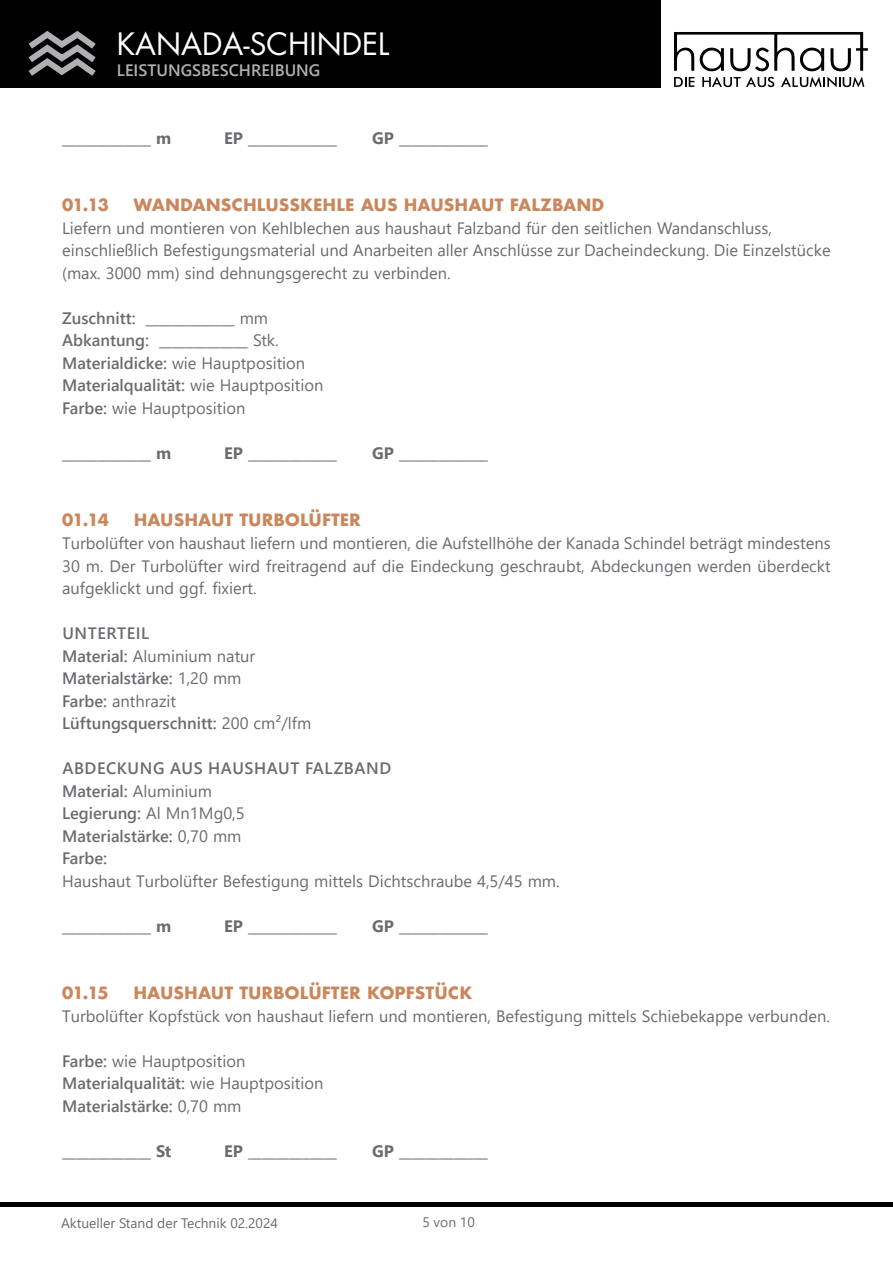
<style>
.page{position:relative;width:893px;height:1263px;background:#fff}
.page>*{position:absolute;margin:0;border:0;box-sizing:border-box;transform-origin:0 0}
.t1{font:30px "Futura";color:#fff}
.t2{font:16.5px/22.5px "Segoe UI";color:#6a6c71}
.t3{font:600 16.5px/22.5px "Segoe UI";color:#6a6c71}
.t4{font:700 16.5px "Segoe UI";color:#6a6c71}
.t5{font:700 16.5px "Futura";color:#ca875d}
.t6{font:600 16.5px "Segoe UI";color:#afb0b4}
.t7{font:13.8px "Segoe UI";color:#6a6c71}
.s1{font-weight:600}
.s2{font-weight:400}
</style>
<div class="page">
<div style="left:1px;top:0;width:660px;height:87px;background:#000"></div>
<svg style="left:28px;top:31px;width:68px;height:45px"></svg>
<svg style="left:674px;top:32px;width:194px;height:39px"></svg>
<svg style="left:674px;top:77px;width:20px;height:10px"></svg>
<svg style="left:781px;top:77px;width:83px;height:10px"></svg>
<svg style="left:702px;top:77px;width:72px;height:10px"></svg>
<hr style="left:0;top:1202px;width:893px;height:4px;background:#000">
<h1 class="t1" style="left:117px;top:23px;width:274px">KANADA-SCHINDEL</h1>
<p class="t6" style="left:117px;top:55px;width:205px">LEISTUNGSBESCHREIBUNG</p>
<p class="t4" style="left:62px;top:122px;width:111px">_____________ m</p>
<p class="t4" style="left:224px;top:122px;width:114px">EP _____________</p>
<p class="t4" style="left:372px;top:122px;width:117px">GP _____________</p>
<p class="t5" style="left:62px;top:193px;width:48px">01.13</p>
<p class="t5" style="left:134px;top:193px;width:472px">WANDANSCHLUSSKEHLE AUS HAUSHAUT FALZBAND</p>
<p class="t2" style="left:62px;top:215px;width:770px">Liefern und montieren von Kehlblechen aus haushaut Falzband für den seitlichen Wandanschluss, einschließlich Befestigungsmaterial und Anarbeiten aller Anschlüsse zur Dacheindeckung. Die Einzelstücke (max. 3000 mm) sind dehnungsgerecht zu verbinden.</p>
<p class="t2" style="left:62px;top:305px;width:263px"><span class="s1">Zuschnitt:</span> _____________ mm<br><span class="s1">Abkantung:</span> _____________ Stk.<br><span class="s1">Materialdicke:</span> wie Hauptposition<br><span class="s1">Materialqualität:</span> wie Hauptposition<br><span class="s1">Farbe:</span> wie Hauptposition</p>
<p class="t4" style="left:62px;top:437px;width:111px">_____________ m</p>
<p class="t4" style="left:224px;top:437px;width:114px">EP _____________</p>
<p class="t4" style="left:372px;top:437px;width:117px">GP _____________</p>
<p class="t5" style="left:62px;top:508px;width:48px">01.14</p>
<p class="t5" style="left:134px;top:508px;width:229px">HAUSHAUT TURBOLÜFTER</p>
<p class="t2" style="left:62px;top:530px;width:770px;text-align:justify">Turbolüfter von haushaut liefern und montieren, die Aufstellhöhe der Kanada Schindel beträgt mindestens 30 m. Der Turbolüfter wird freitragend auf die Eindeckung geschraubt, Abdeckungen werden überdeckt aufgeklickt und ggf. fixiert.</p>
<p class="t3" style="left:62px;top:621px;width:251px">UNTERTEIL<br>Material: <span class="s2">Aluminium natur<br></span>Materialstärke: <span class="s2">1,20 mm<br></span>Farbe: <span class="s2">anthrazit<br></span>Lüftungsquerschnitt: <span class="s2">200 cm²/lfm</span></p>
<p class="t3" style="left:62px;top:756px;width:331px">ABDECKUNG AUS HAUSHAUT FALZBAND<br>Material: <span class="s2">Aluminium<br></span>Legierung: <span class="s2">Al Mn1Mg0,5<br></span>Materialstärke: <span class="s2">0,70 mm<br></span>Farbe:</p>
<p class="t2" style="left:62px;top:868px;width:499px">Haushaut Turbolüfter Befestigung mittels Dichtschraube 4,5/45 mm.</p>
<p class="t4" style="left:62px;top:910px;width:111px">_____________ m</p>
<p class="t4" style="left:224px;top:910px;width:114px">EP _____________</p>
<p class="t4" style="left:372px;top:910px;width:117px">GP _____________</p>
<p class="t5" style="left:62px;top:981px;width:48px">01.15</p>
<p class="t5" style="left:134px;top:981px;width:340px">HAUSHAUT TURBOLÜFTER KOPFSTÜCK</p>
<p class="t2" style="left:62px;top:1003px;width:769px">Turbolüfter Kopfstück von haushaut liefern und montieren, Befestigung mittels Schiebekappe verbunden.</p>
<p class="t3" style="left:62px;top:1048px;width:263px">Farbe: <span class="s2">wie Hauptposition<br></span>Materialqualität: <span class="s2">wie Hauptposition<br></span>Materialstärke: <span class="s2">0,70 mm</span></p>
<p class="t4" style="left:62px;top:1135px;width:111px">_____________ St</p>
<p class="t4" style="left:224px;top:1135px;width:114px">EP _____________</p>
<p class="t4" style="left:372px;top:1135px;width:117px">GP _____________</p>
<p class="t7" style="left:61px;top:1210px;width:218px">Aktueller Stand der Technik 02.2024</p>
<p class="t7" style="left:422px;top:1209px;width:54px">5 von 10</p>
</div>
